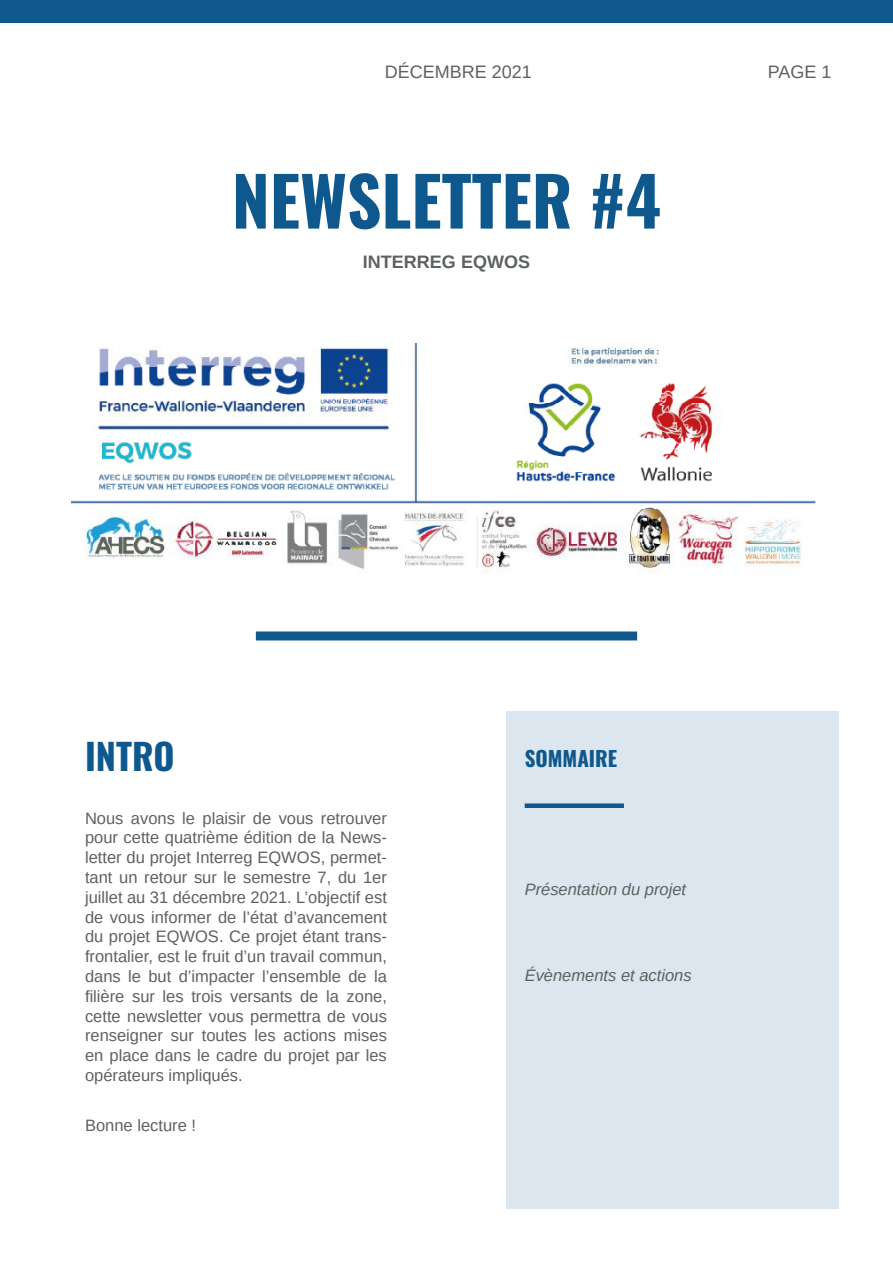
<style>
.page{position:relative;width:893px;height:1263px;background:#fff}
.page>*{position:absolute;margin:0;border:0;box-sizing:border-box;transform-origin:0 0}
.t1{font:700 67.5px "Oswald";color:#0e588d}
.t2{font:700 36px "Oswald";color:#0e588d}
.t3{font:700 21px "Oswald";color:#0e588d}
.t4{font:18px "Arimo";color:#5d6161}
.t5{font:700 18px "Arimo";color:#5d6161}
.t6{font:16.5px/19.8px "Arimo";color:#5d6161;text-align:justify}
.t7{font:italic 16.5px "Arimo";color:#5d6161}
</style>
<div class="page">
<div style="left:0;top:0;width:893px;height:23px;background:#0e588d"></div>
<div style="left:256px;top:631px;width:381px;height:9px;background:#0e588d"></div>
<div style="left:506px;top:711px;width:332px;height:497px;background:#dbe6ee"></div>
<div style="left:525px;top:803px;width:99px;height:5px;background:#0e588d"></div>
<img style="left:72px;top:343px;width:744px;height:230px">
<p class="t4" style="left:385px;top:61px;width:149px">DÉCEMBRE 2021</p>
<p class="t4" style="left:768px;top:61px;width:65px">PAGE 1</p>
<p class="t1" style="left:232px;top:166px;width:431px">NEWSLETTER #4</p>
<p class="t5" style="left:363px;top:250px;width:169px">INTERREG EQWOS</p>
<p class="t2" style="left:85px;top:737px;width:91px">INTRO</p>
<p class="t3" style="left:525px;top:747px;width:94px">SOMMAIRE</p>
<p class="t6" style="left:85px;top:808px;width:303px">Nous avons le plaisir de vous retrouver pour cette quatrième édition de la News&shy;letter du projet Interreg EQWOS, permet&shy;tant un retour sur le semestre 7, du 1er juillet au 31 décembre 2021. L’objectif est de vous informer de l’état d’avancement du projet EQWOS. Ce projet étant trans&shy;frontalier, est le fruit d’un travail commun, dans le but d’impacter l’ensemble de la filière sur les trois versants de la zone, cette newsletter vous permettra de vous renseigner sur toutes les actions mises en place dans le cadre du projet par les opérateurs impliqués.</p>
<p class="t6" style="left:85px;top:1116px;width:112px">Bonne lecture !</p>
<p class="t7" style="left:525px;top:878px;width:163px">Présentation du projet</p>
<p class="t7" style="left:525px;top:964px;width:168px">Évènements et actions</p>
</div>
